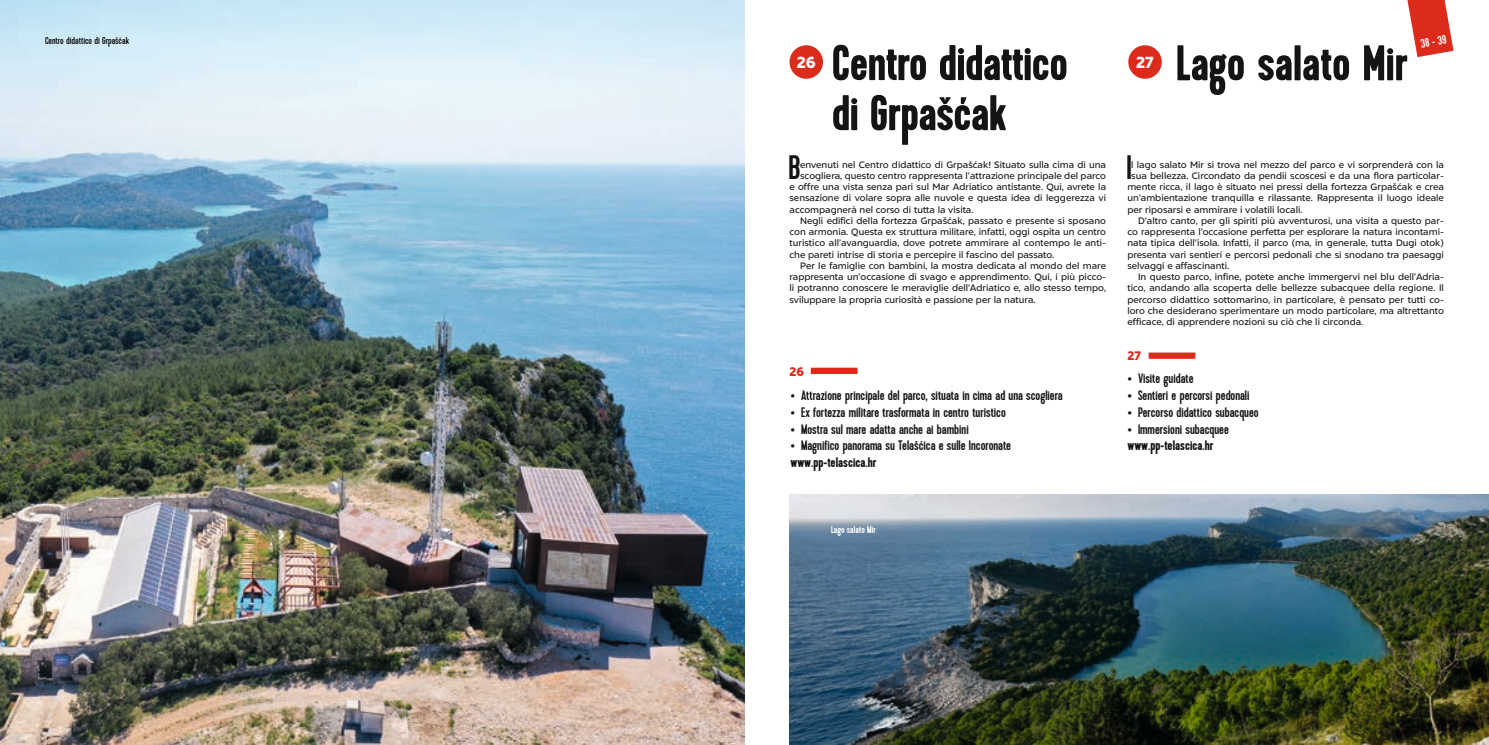
<style>
.page{position:relative;width:1489px;height:745px;background:#fff}
.page>*{position:absolute;margin:0;border:0;box-sizing:border-box;transform-origin:0 0}
.t1{font:700 50px "Kapra";letter-spacing:-.01em;color:#131413}
.t2{font:33.88px "Kapra";color:#131413}
.t3{font:900 16.25px "Liszt FY";color:#fff}
.t4{font:13.75px/16.8px "Kapra";color:#131413}
.t5{font:12.5px "Kapra";color:#fff}
.t6{font:900 12.5px "Liszt FY";color:#dc2a1b}
.t7{font:10px "Kapra";color:#131413}
.t8{font:10px "Kapra";color:#fff}
.t9{font:9.38px "Liszt FY";color:#131413}
.s1{font-family:"Liszt FY";font-weight:900}
.s2{font-weight:700}
</style>
<div class="page">
<img style="left:789px;top:494px;width:699px;height:250px">
<img style="left:0;top:0;width:744px;height:744px">
<svg style="left:1407px;top:0;width:46px;height:57px"></svg>
<div style="left:1128px;top:45px;width:33px;height:34px;background:#dc2a1b;border-radius:50%"></div>
<div style="left:789px;top:45px;width:34px;height:34px;background:#dc2a1b;border-radius:50%"></div>
<div style="left:1148px;top:352px;width:47px;height:6px;background:#dc2a1b"></div>
<div style="left:810px;top:367px;width:47px;height:7px;background:#dc2a1b"></div>
<p class="t7" style="left:45px;top:34px;width:86px">Centro didattico di Grpašćak</p>
<h1 class="t1" style="left:831px;top:34px;width:238px">Centro didattico</h1>
<h1 class="t1" style="left:1175px;top:34px;width:233px">Lago salato Mir</h1>
<h1 class="t1" style="left:831px;top:84px;width:176px">di Grpašćak</h1>
<h3 class="t3" style="left:796px;top:52px;width:21px">26</h3>
<h3 class="t3" style="left:1136px;top:52px;width:19px">27</h3>
<h3 class="t5" style="left:1419px;top:36px;width:28px;rotate:-10deg">38 - 39</h3>
<h2 class="t2" style="left:788px;top:147px;width:14px">B</h2>
<p class="t9" style="left:800px;top:158px;width:307px">envenuti nel Centro didattico di Grpašćak! Situato sulla cima di una</p>
<p class="t9" style="left:800px;top:170px;width:307px">scogliera, questo centro rappresenta l’attrazione principale del parco</p>
<p class="t9" style="left:789px;top:181px;width:318px">e offre una vista senza pari sul Mar Adriatico antistante. Qui, avrete la</p>
<p class="t9" style="left:789px;top:192px;width:318px">sensazione di volare sopra alle nuvole e questa idea di leggerezza vi</p>
<p class="t9" style="left:789px;top:203px;width:185px">accompagnerà nel corso di tutta la visita.</p>
<p class="t9" style="left:800px;top:215px;width:307px">Negli edifici della fortezza Grpašćak, passato e presente si sposano</p>
<p class="t9" style="left:789px;top:226px;width:318px">con armonia. Questa ex struttura militare, infatti, oggi ospita un centro</p>
<p class="t9" style="left:789px;top:237px;width:318px">turistico all’avanguardia, dove potrete ammirare al contempo le anti-</p>
<p class="t9" style="left:789px;top:248px;width:266px">che pareti intrise di storia e percepire il fascino del passato.</p>
<p class="t9" style="left:800px;top:260px;width:307px">Per le famiglie con bambini, la mostra dedicata al mondo del mare</p>
<p class="t9" style="left:789px;top:271px;width:318px">rappresenta un’occasione di svago e apprendimento. Qui, i più picco-</p>
<p class="t9" style="left:789px;top:282px;width:318px">li potranno conoscere le meraviglie dell’Adriatico e, allo stesso tempo,</p>
<p class="t9" style="left:789px;top:293px;width:247px">sviluppare la propria curiosità e passione per la natura.</p>
<h3 class="t6" style="left:789px;top:363px;width:16px">26</h3>
<h3 class="t4" style="left:790px;top:387px;width:274px"><span class="s1">•</span> Attrazione principale del parco, situata in cima ad una scogliera</h3>
<h3 class="t4" style="left:790px;top:404px;width:217px"><span class="s1">•</span> Ex fortezza militare trasformata in centro turistico</h3>
<h3 class="t4" style="left:790px;top:420px;width:180px"><span class="s1">•</span> Mostra sul mare adatta anche ai bambini</h3>
<h3 class="t4" style="left:790px;top:437px;width:222px"><span class="s1">•</span> Magnifico panorama su Telašćica e sulle Incoronate <span class="s2">www.pp-telascica.hr</span></h3>
<h2 class="t2" style="left:1126px;top:147px;width:7px">I</h2>
<p class="t9" style="left:1131px;top:158px;width:314px">l lago salato Mir si trova nel mezzo del parco e vi sorprenderà con la</p>
<p class="t9" style="left:1131px;top:170px;width:314px">sua bellezza. Circondato da pendii scoscesi e da una flora particolar-</p>
<p class="t9" style="left:1127px;top:181px;width:318px">mente ricca, il lago è situato nei pressi della fortezza Grpašćak e crea</p>
<p class="t9" style="left:1127px;top:192px;width:318px">un’ambientazione tranquilla e rilassante. Rappresenta il luogo ideale</p>
<p class="t9" style="left:1127px;top:203px;width:177px">per riposarsi e ammirare i volatili locali.</p>
<p class="t9" style="left:1137px;top:215px;width:307px">D’altro canto, per gli spiriti più avventurosi, una visita a questo par-</p>
<p class="t9" style="left:1127px;top:226px;width:318px">co rappresenta l’occasione perfetta per esplorare la natura incontami-</p>
<p class="t9" style="left:1127px;top:237px;width:318px">nata tipica dell’isola. Infatti, il parco (ma, in generale, tutta Dugi otok)</p>
<p class="t9" style="left:1127px;top:248px;width:318px">presenta vari sentieri e percorsi pedonali che si snodano tra paesaggi</p>
<p class="t9" style="left:1127px;top:260px;width:103px">selvaggi e affascinanti.</p>
<p class="t9" style="left:1137px;top:271px;width:307px">In questo parco, infine, potete anche immergervi nel blu dell’Adria-</p>
<p class="t9" style="left:1127px;top:282px;width:318px">tico, andando alla scoperta delle bellezze subacquee della regione. Il</p>
<p class="t9" style="left:1127px;top:293px;width:318px">percorso didattico sottomarino, in particolare, è pensato per tutti co-</p>
<p class="t9" style="left:1127px;top:305px;width:318px">loro che desiderano sperimentare un modo particolare, ma altrettanto</p>
<p class="t9" style="left:1127px;top:316px;width:237px">efficace, di apprendere nozioni su ciò che li circonda.</p>
<h3 class="t6" style="left:1127px;top:348px;width:15px">27</h3>
<h3 class="t4" style="left:1127px;top:370px;width:68px"><span class="s1">•</span> Visite guidate</h3>
<h3 class="t4" style="left:1127px;top:387px;width:124px"><span class="s1">•</span> Sentieri e percorsi pedonali</h3>
<h3 class="t4" style="left:1127px;top:404px;width:133px"><span class="s1">•</span> Percorso didattico subacqueo</h3>
<h3 class="t4" style="left:1127px;top:420px;width:103px"><span class="s1">•</span> Immersioni subacquee <span class="s2">www.pp-telascica.hr</span></h3>
<p class="t8" style="left:831px;top:523px;width:47px">Lago salato Mir</p>
</div>
